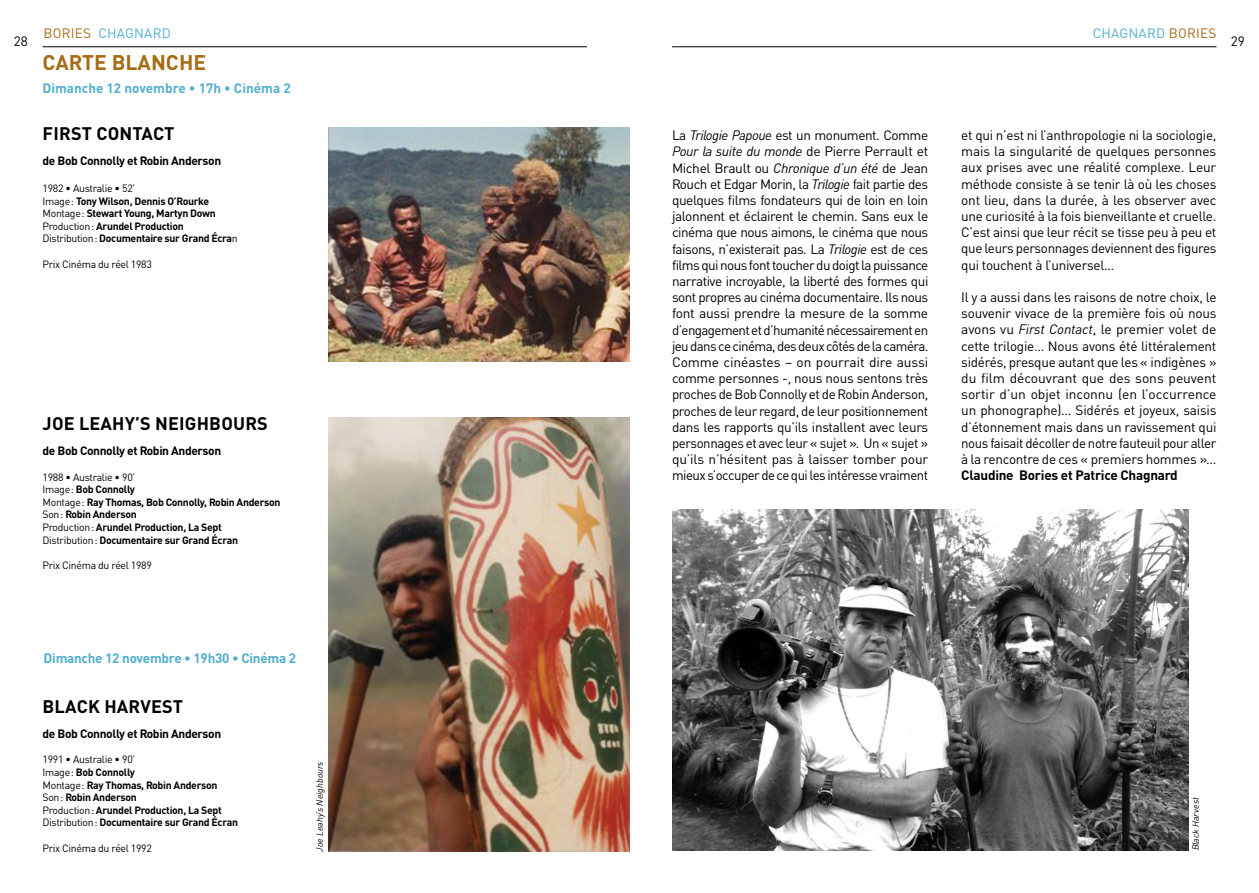
<style>
.page{position:relative;width:1259px;height:893px;background:#fff}
.page>*{position:absolute;margin:0;border:0;box-sizing:border-box;transform-origin:0 0}
.t1{font:700 21px "DINOT";color:#a86b17}
.t2{font:700 18px "DINOT";letter-spacing:.01em;color:#000}
.t3{font:13.5px/16.2px "DINOT";letter-spacing:-.025em;color:#000;text-align:justify}
.t4{font:700 13.5px "DIN";letter-spacing:-.02em;color:#52aecd}
.t5{font:700 13.5px "DINOT";letter-spacing:-.02em;color:#000}
.t6{font:700 13.5px "DIN";color:#52aecd}
.t7{font:13.5px "DIN";letter-spacing:.015em;color:#52aecd}
.t8{font:13.5px "DIN";color:#000}
.t9{font:700 12px "DINOT";letter-spacing:-.03em;color:#000}
.t10{font:700 10.5px/12.6px "DINOT";letter-spacing:-.03em;color:#000}
.t11{font:10.5px "DINOT";letter-spacing:-.03em;color:#000}
.t12{font:italic 9px "DINOT";color:#000}
.s1{color:#a86b17}
.s2{font-weight:400}
.s3{font-style:italic}
</style>
<div class="page">
<hr style="left:43px;top:46px;width:544px;height:1px;background:#000">
<hr style="left:672px;top:46px;width:544px;height:1px;background:#000">
<img style="left:672px;top:510px;width:516px;height:341px">
<img style="left:328px;top:128px;width:301px;height:233px">
<img style="left:328px;top:418px;width:301px;height:433px">
<p class="t7" style="left:44px;top:24px;width:129px"><span class="s1">BORIES</span> CHAGNARD</p>
<p class="t7" style="left:1092px;top:24px;width:125px">CHAGNARD <span class="s1">BORIES</span></p>
<h1 class="t1" style="left:43px;top:49px;width:150px">CARTE BLAN CHE</h1>
<p class="t8" style="left:14px;top:32px;width:16px">28</p>
<p class="t8" style="left:1230px;top:32px;width:16px">29</p>
<p class="t6" style="left:43px;top:79px;width:250px">Dimanche 12 novembre • 17h • Cinéma 2</p>
<h2 class="t2" style="left:43px;top:122px;width:102px">First Contact</h2>
<p class="t9" style="left:43px;top:153px;width:180px">de Bob Connolly et Robin Anderson</p>
<p class="t10" style="left:43px;top:182px;width:197px"><span class="s2">1982 • Australie • 52’<br>Image:</span> Tony Wilson, Dennis O’Rourke <span class="s2">Montage:</span> Stewart Young, Martyn Down <span class="s2">Production:</span> Arundel Production <span class="s2">Distribution:</span> Documentaire sur Grand Écra<span class="s2">n</span></p>
<p class="t11" style="left:43px;top:257px;width:111px">Prix Cinéma du réel 1983</p>
<h2 class="t2" style="left:43px;top:412px;width:225px">Joe Leahy’s N eighbours</h2>
<p class="t9" style="left:43px;top:443px;width:180px">de Bob Connolly et Robin Anderson</p>
<p class="t10" style="left:43px;top:470px;width:239px"><span class="s2">1988 • Australie • 90’<br>Image:</span> Bob Connolly<br><span class="s2">Montage:</span> Ray Thomas, Bob Connolly, Robin Anderson <span class="s2">Son:</span> Robin Anderson<br><span class="s2">Production:</span> Arundel Production, La Sept<br><span class="s2">Distribution:</span> Documentaire sur Grand Écran</p>
<p class="t11" style="left:43px;top:558px;width:111px">Prix Cinéma du réel 1989</p>
<p class="t4" style="left:44px;top:650px;width:254px">Dimanche 12 novembre • 19h30 • Cinéma 2</p>
<h2 class="t2" style="left:43px;top:695px;width:24px">Blac</h2>
<h2 class="t2" style="left:88px;top:695px;width:86px">k Harvest</h2>
<p class="t9" style="left:43px;top:726px;width:180px">de Bob Connolly et Robin Anderson</p>
<p class="t10" style="left:43px;top:753px;width:197px"><span class="s2">1991 • Australie • 90’<br>Image:</span> Bob Connolly<br><span class="s2">Montage:</span> Ray Thomas, Robin Anderson<br><span class="s2">Son:</span> Robin Anderson<br><span class="s2">Production:</span> Arundel Production, La Sept<br><span class="s2">Distribution:</span> Documentaire sur Grand Écran</p>
<p class="t11" style="left:43px;top:841px;width:111px">Prix Cinéma du réel 1992</p>
<p class="t12" style="left:314px;top:851px;width:92px;rotate:-90deg">Joe Leahy’s Neighbours</p>
<p class="t3" style="left:672px;top:127px;width:258px">La <span class="s3">Trilogie Papoue</span> est un monument. Comme <span class="s3">Pour la suite du monde</span> de Pierre Perrault et Michel Brault ou <span class="s3">Chronique d’un été</span> de Jean Rouch et Edgar Morin, la <span class="s3">Trilogie</span> fait partie des quelques films fondateurs qui de loin en loin jalonnent et éclairent le chemin. Sans eux le cinéma que nous aimons, le cinéma que nous faisons, n’existerait pas. La <span class="s3">Trilogie</span> est de ces films qui nous font toucher du doigt la puissance narrative incroyable, la liberté des formes qui sont propres au cinéma documentaire. Ils nous font aussi prendre la mesure de la somme d’engagement et d’humanité nécessairement en jeu dans ce cinéma, des deux côtés de la caméra.<br>Comme cinéastes – on pourrait dire aussi comme personnes -, nous nous sentons très proches de Bob Connolly et de Robin Anderson, proches de leur regard, de leur positionnement dans les rapports qu’ils installent avec leurs personnages et avec leur « sujet ». Un « sujet » qu’ils n’hésitent pas à laisser tomber pour mieux s’occuper de ce qui les intéresse vraiment</p>
<p class="t3" style="left:961px;top:127px;width:257px">et qui n’est ni l’anthropologie ni la sociologie, mais la singularité de quelques personnes aux prises avec une réalité complexe. Leur méthode consiste à se tenir là où les choses ont lieu, dans la durée, à les observer avec une curiosité à la fois bienveillante et cruelle.<br>C’est ainsi que leur récit se tisse peu à peu et que leurs personnages deviennent des figures qui touchent à l’universel…</p>
<p class="t3" style="left:961px;top:289px;width:257px">Il y a aussi dans les raisons de notre choix, le souvenir vivace de la première fois où nous avons vu <span class="s3">First Contact</span>, le premier volet de cette trilogie… Nous avons été littéralement sidérés, presque autant que les « indigènes » du film découvrant que des sons peuvent sortir d’un objet inconnu (en l’occurrence un phonographe)… Sidérés et joyeux, saisis d’étonnement mais dans un ravissement qui nous faisait décoller de notre fauteuil pour aller à la rencontre de ces « premiers hommes »…</p>
<p class="t5" style="left:961px;top:466px;width:218px">Claudine Bories et Patrice Chagnard</p>
<p class="t12" style="left:1190px;top:850px;width:55px;rotate:-90deg">Black Harvest</p>
</div>
